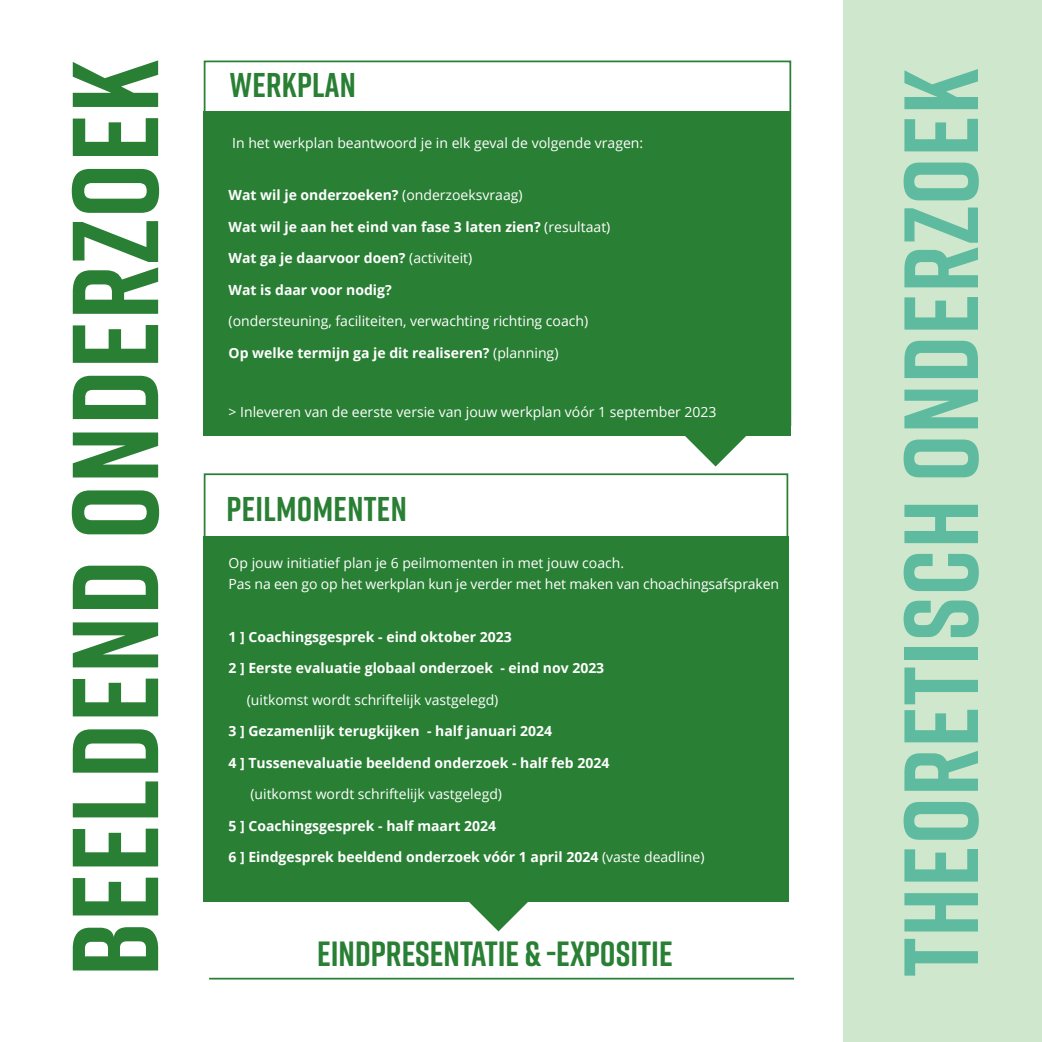
<style>
.page{position:relative;width:1042px;height:1042px;background:#fff}
.page>*{position:absolute;margin:0;border:0;box-sizing:border-box;transform-origin:0 0}
.t1{font:700 121.98px "Rift";letter-spacing:.01em;color:#297f34}
.t2{font:700 105px "Rift";letter-spacing:.01em;color:#5fbb9f}
.t3{font:700 35px "Rift";color:#297f34}
.t4{font:700 34.3px "Rift";letter-spacing:.01em;color:#297f34}
.t5{font:700 14px "Open Sans";color:#fff}
.t6{font:14px/21px "Open Sans";color:#fff}
.s1{font-weight:400}
</style>
<div class="page">
<div style="left:843px;top:0;width:199px;height:1042px;background:#cfe8cd"></div>
<div style="left:203px;top:111px;width:588px;height:324px;background:#297f34"></div>
<div style="left:203px;top:536px;width:586px;height:365px;background:#297f34"></div>
<svg style="left:466px;top:901px;width:65px;height:30px"></svg>
<svg style="left:683px;top:435px;width:65px;height:31px"></svg>
<div style="left:204px;top:61px;width:587px;height:365px;border:2px solid #297f34"></div>
<hr style="left:209px;top:978px;width:585px;height:1px;background:#297f34">
<h1 class="t1" style="left:28px;top:976px;width:917px;rotate:-90deg">BEELDEND ONDERZOEK</h1>
<h3 class="t4" style="left:230px;top:60px;width:127px">WERKPLAN</h3>
<p class="t6" style="left:232px;top:132px;width:412px">In het werkplan beantwoord je in elk geval de volgende vragen:</p>
<p class="t5" style="left:229px;top:185px;width:295px">Wat wil je onderzoeken? <span class="s1">(onderzoeksvraag)</span></p>
<p class="t5" style="left:229px;top:217px;width:383px">Wat wil je aan het eind van fase 3 laten zien? <span class="s1">(resultaat)</span></p>
<p class="t5" style="left:229px;top:248px;width:245px">Wat ga je daarvoor doen? <span class="s1">(activiteit)</span></p>
<p class="t5" style="left:229px;top:280px;width:165px">Wat is daar voor nodig?</p>
<p class="t6" style="left:229px;top:310px;width:361px">(ondersteuning, faciliteiten, verwachting richting coach)</p>
<p class="t5" style="left:229px;top:343px;width:331px">Op welke termijn ga je dit realiseren? <span class="s1">(planning)</span></p>
<p class="t6" style="left:229px;top:401px;width:489px">&gt; Inleveren van de eerste versie van jouw werkplan vóór 1 september 2023</p>
<h3 class="t4" style="left:227px;top:485px;width:182px">PEILMOMENTEN</h3>
<p class="t6" style="left:229px;top:552px;width:552px">Op jouw initiatief plan je 6 peilmomenten in met jouw coach.<br>Pas na een go op het werkplan kun je verder met het maken van choachingsafspraken</p>
<p class="t5" style="left:229px;top:627px;width:285px">1 ] Coachingsgesprek - eind oktober 2023</p>
<p class="t5" style="left:229px;top:658px;width:377px">2 ] Eerste evaluatie globaal onderzoek - eind nov 2023</p>
<p class="t6" style="left:247px;top:689px;width:253px">(uitkomst wordt schriftelijk vastgelegd)</p>
<p class="t5" style="left:229px;top:721px;width:325px">3 ] Gezamenlijk terugkijken - half januari 2024</p>
<p class="t5" style="left:229px;top:753px;width:382px">4 ] Tussenevaluatie beeldend onderzoek - half feb 2024</p>
<p class="t6" style="left:250px;top:783px;width:253px">(uitkomst wordt schriftelijk vastgelegd)</p>
<p class="t5" style="left:229px;top:816px;width:269px">5 ] Coachingsgesprek - half maart 2024</p>
<p class="t5" style="left:229px;top:847px;width:477px">6 ] Eindgesprek beeldend onderzoek vóór 1 april 2024 <span class="s1">(vaste deadline)</span></p>
<h3 class="t3" style="left:317px;top:929px;width:357px">EINDPRESENTATIE &amp; -EXPOSITIE</h3>
<h2 class="t2" style="left:866px;top:976px;width:909px;rotate:-90deg">THEORETISCH ONDERZOEK</h2>
</div>
